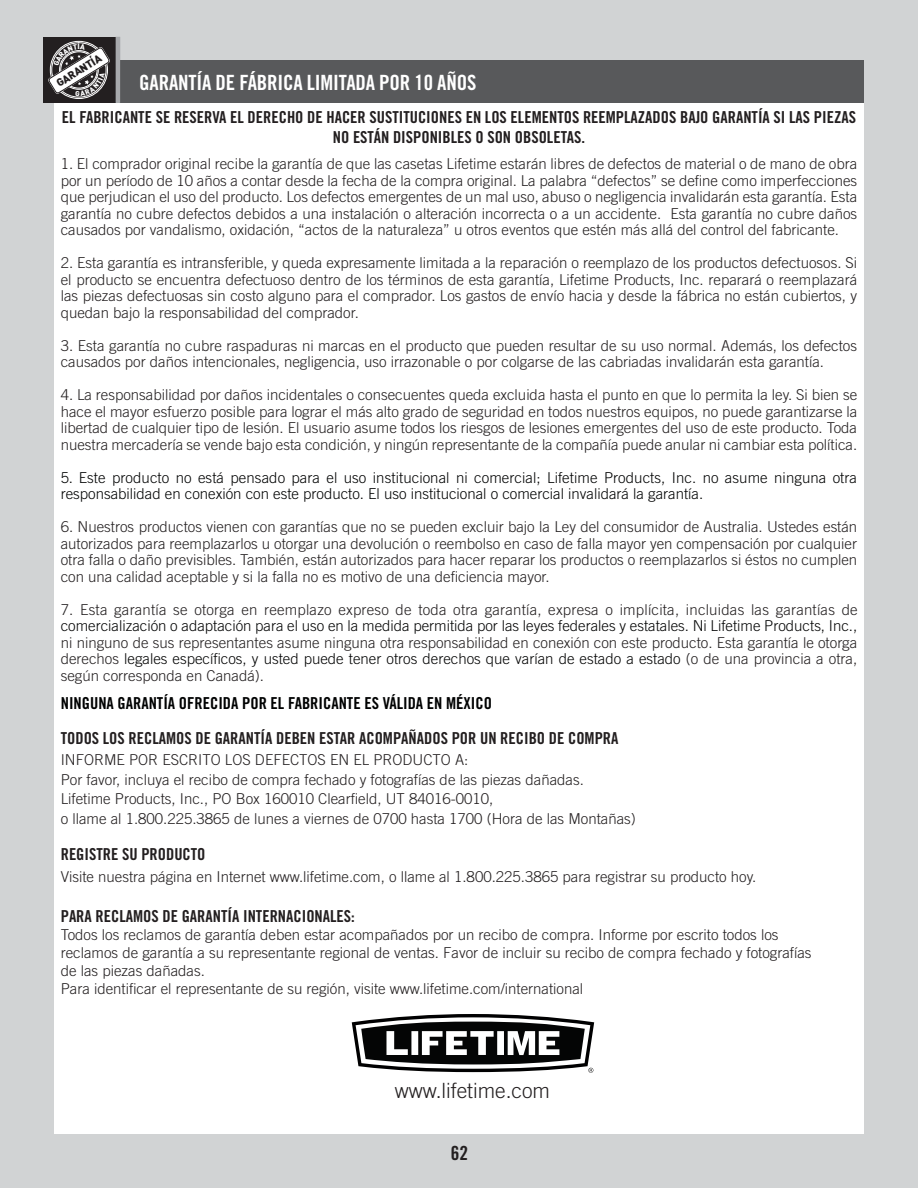
<style>
.page{position:relative;width:918px;height:1188px;background:#d1d3d4}
.page>*{position:absolute;margin:0;border:0;box-sizing:border-box;transform-origin:0 0}
.t1{font:21px "Trade Gothic LT Std Bd Cn 20";letter-spacing:-.01em;color:#fff}
.t2{font:300 21px "Trade Gothic LT Std";color:#231f20}
.t3{font:19.5px "Trade Gothic LT Std Bd Cn 20";color:#231f20}
.t4{font:16.5px/19.8px "Trade Gothic LT Std Bd Cn 20";color:#231f20;text-align:center}
.t5{font:16.5px "Trade Gothic LT Std Bd Cn 20";color:#010202}
.t6{font:300 15px/16.5px "Trade Gothic LT Std";color:#231f20;text-align:justify}
.t7{font:300 15px/16.5px "Trade Gothic LT Std";letter-spacing:.005em;color:#010202}
.t8{font:300 15px "Trade Gothic LT Std";color:#030404}
.t9{font:900 10.8px "DIN";color:#221e1f}
.t10{font:900 7.35px "DIN";color:#fff}
.s1{color:#030404}
</style>
<div class="page">
<div style="left:54px;top:69px;width:810px;height:1065px;background:#fff"></div>
<svg style="left:352px;top:1014px;width:242px;height:59px"></svg>
<div style="left:120px;top:60px;width:744px;height:43px;background:#58595b"></div>
<div style="left:43px;top:37px;width:73px;height:66px;background:#231f20"></div>
<hr style="left:116px;top:37px;width:4px;height:66px;background:#a7a9ac">
<svg style="left:48px;top:44px;width:62px;height:52px"></svg>
<p class="t10" style="left:78px;top:42px;width:4px">Í</p>
<p class="t9" style="left:54px;top:78px;width:52px;rotate:-32deg">GARANTÍA</p>
<h1 class="t1" style="left:139px;top:75px;width:339px">GARANTÍA DE FÁBRICA LIMITADA POR 10 AÑOS</h1>
<p class="t4" style="left:62px;top:109px;width:796px">EL FABRICANTE SE RESERVA EL DERECHO DE HACER SUSTITUCIONES EN LOS ELEMENTOS REEMPLAZADOS BAJO GARANTÍA SI LAS PIEZAS<br>NO ESTÁN DISPONIBLES O SON OBSOLETAS.</p>
<p class="t6" style="left:61px;top:157px;width:798px">1. El comprador original recibe la garantía de que las casetas Lifetime estarán libres de defectos de material o de mano de obra por un período de 10 años a contar desde la fecha de la compra original. La palabra “defectos” se define como imperfecciones que perjudican el uso del producto. Los defectos emergentes de un mal uso, abuso o negligencia invalidarán esta garantía. Esta garantía no cubre defectos debidos a una instalación o alteración incorrecta o a un accidente. Esta garantía no cubre daños causados por vandalismo, oxidación, “actos de la naturaleza” u otros eventos que estén más allá del control del fabricante.</p>
<p class="t6" style="left:61px;top:256px;width:798px">2. Esta garantía es intransferible, y queda expresamente limitada a la reparación o reemplazo de los productos defectuosos. Si el producto se encuentra defectuoso dentro de los términos de esta garantía, Lifetime Products, Inc. reparará o reemplazará las piezas defectuosas sin costo alguno para el comprador. Los gastos de envío hacia y desde la fábrica no están cubiertos, y quedan bajo la responsabilidad del comprador.</p>
<p class="t6" style="left:61px;top:339px;width:798px">3. Esta garantía no cubre raspaduras ni marcas en el producto que pueden resultar de su uso normal. Además, los defectos causados por daños intencionales, negligencia, uso irrazonable o por colgarse de las cabriadas invalidarán esta garantía.</p>
<p class="t6" style="left:61px;top:388px;width:798px">4. La responsabilidad por daños incidentales o consecuentes queda excluida hasta el punto en que lo permita la ley. Si bien se hace el mayor esfuerzo posible para lograr el más alto grado de seguridad en todos nuestros equipos, no puede garantizarse la libertad de cualquier tipo de lesión. El usuario asume todos los riesgos de lesiones emergentes del uso de este producto. Toda nuestra mercadería se vende bajo esta condición, y ningún representante de la compañía puede anular ni cambiar esta política.</p>
<p class="t7" style="left:61px;top:471px;width:798px">5. Este producto no está pensado para el uso institucional ni comercial; Lifetime Products, Inc. no asume ninguna otra responsabilidad en conexión con este producto. El uso institucional o comercial invalidará la garantía.</p>
<p class="t6" style="left:61px;top:520px;width:798px">6. Nuestros productos vienen con garantías que no se pueden excluir bajo la Ley del consumidor de Australia. Ustedes están autorizados para reemplazarlos u otorgar una devolución o reembolso en caso de falla mayor yen compensación por cualquier otra falla o daño previsibles. También, están autorizados para hacer reparar los productos o reemplazarlos si éstos no cumplen con una calidad aceptable y si la falla no es motivo de una deficiencia mayor.</p>
<p class="t6" style="left:61px;top:603px;width:799px">7. Esta garantía se otorga en reemplazo expreso de toda otra garantía, expresa o implícita, incluidas las garantías de</p>
<p class="t8" style="left:61px;top:621px;width:798px">comercialización o adaptación para el uso en la medida permitida por las leyes federales y estatales. Ni Lifetime Products, Inc.,</p>
<p class="t6" style="left:61px;top:636px;width:798px">ni ninguno de sus representantes asume ninguna otra responsabilidad en conexión con este producto. Esta garantía le otorga derechos <span class="s1">legales específicos, y usted puede tener otros derechos que varían de estado a estado</span> (o de una provincia a otra, según corresponda en Canadá).</p>
<p class="t5" style="left:61px;top:698px;width:433px">NINGUNA GARANTÍA OFRECIDA POR EL FABRICANTE ES VÁLIDA EN MÉXICO</p>
<p class="t4" style="left:61px;top:730px;width:559px">TODOS LOS RECLAMOS DE GARANTÍA DEBEN ESTAR ACOMPAÑADOS POR UN RECIBO DE COMPRA</p>
<p class="t6" style="left:61px;top:752px;width:577px;line-height:19.5px;text-align:left">INFORME POR ESCRITO LOS DEFECTOS EN EL PRODUCTO A:<br>Por favor, incluya el recibo de compra fechado y fotografías de las piezas dañadas.<br>Lifetime Products, Inc., PO Box 160010 Clearfield, UT 84016-0010,<br>o llame al 1.800.225.3865 de lunes a viernes de 0700 hasta 1700 (Hora de las Montañas)</p>
<p class="t4" style="left:61px;top:846px;width:146px">REGISTRE SU PRODUCTO</p>
<p class="t6" style="left:61px;top:870px;width:697px">Visite nuestra página en Internet www.lifetime.com, o llame al 1.800.225.3865 para registrar su producto hoy.</p>
<p class="t4" style="left:61px;top:908px;width:296px">PARA RECLAMOS DE GARANTÍA INTERNACIONALES:</p>
<p class="t6" style="left:61px;top:927px;width:752px;line-height:18px;text-align:left">Todos los reclamos de garantía deben estar acompañados por un recibo de compra. Informe por escrito todos los reclamos de garantía a su representante regional de ventas. Favor de incluir su recibo de compra fechado y fotografías de las piezas dañadas.<br>Para identificar el representante de su región, visite www.lifetime.com/international</p>
<h1 class="t2" style="left:395px;top:1083px;width:157px">www.lifetime.com</h1>
<h2 class="t3" style="left:451px;top:1146px;width:19px">62</h2>
</div>
